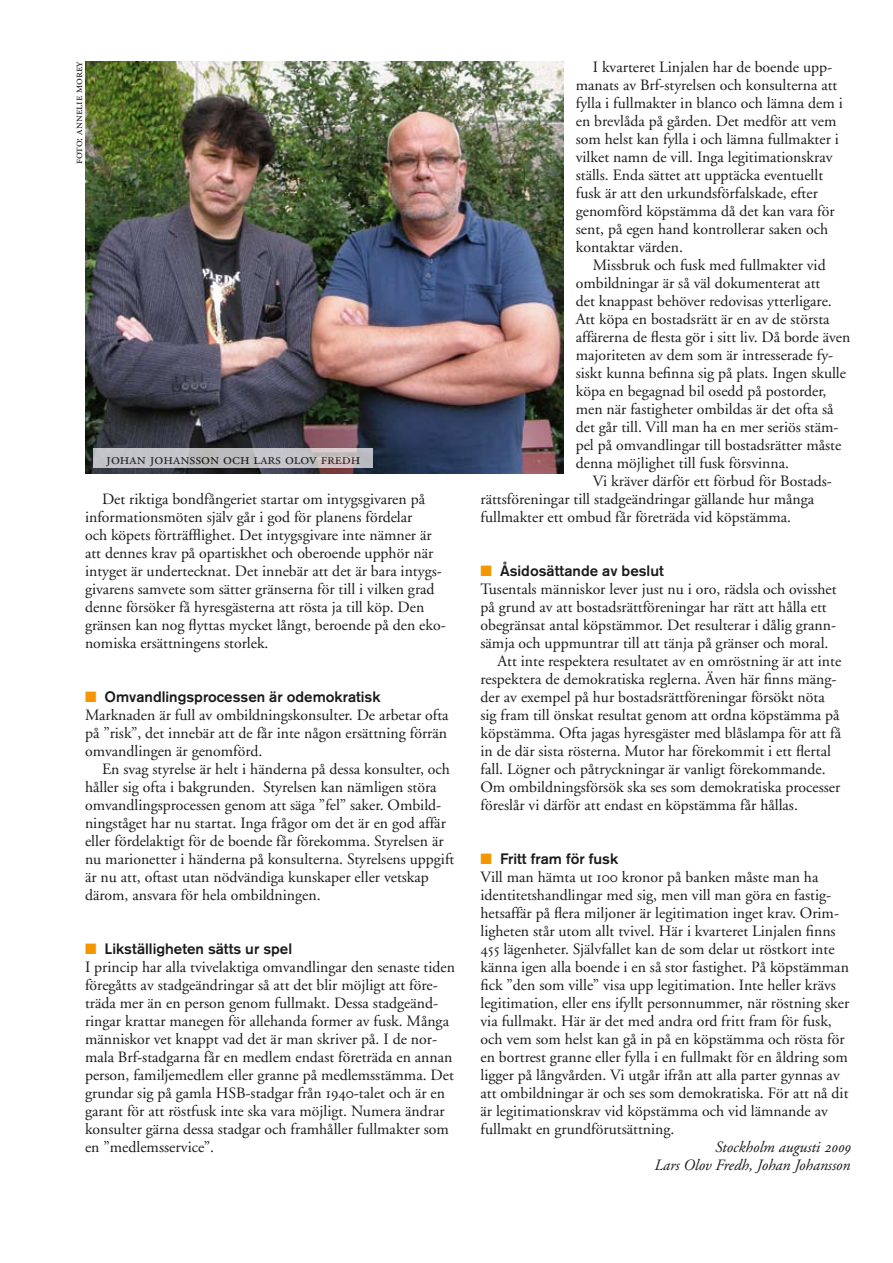
<style>
.page{position:relative;width:893px;height:1263px;background:#fff}
.page>*{position:absolute;margin:0;border:0;box-sizing:border-box;transform-origin:0 0}
.t1{font:15.75px/18px "Adobe Garamond";color:#1a1a19}
.t2{font:italic 15.75px "Adobe Garamond";color:#1a1a19}
.t3{font:15.75px "Adobe Garamond Exp";color:#1a1a19}
.t4{font:500 15px "Akzidenz Grotesk BE";color:#1a1a19}
.t5{font:12px "Adobe Garamond Exp";color:#1a1a19}
.s1{color:#f49600}
.s2{font-family:"Adobe Garamond Exp"}
</style>
<div class="page">
<img style="left:85px;top:61px;width:478px;height:413px">
<svg style="left:94px;top:448px;width:279px;height:20px;background:#c2c1c4"></svg>
<p class="t5" style="left:74px;top:164px;width:104px;rotate:-90deg">foto: annelie morey</p>
<p class="t3" style="left:106px;top:452px;width:256px">johan johansson och lars olov fredh</p>
<p class="t1" style="left:85px;top:490px;width:362px;text-indent:17px">Det riktiga bondfångeriet startar om intygsgivaren på informationsmöten själv går i god för planens fördelar<br>och köpets förträfflighet. Det intygsgivare inte nämner är att dennes krav på opartiskhet och oberoende upphör när intyget är undertecknat. Det innebär att det är bara intygs&shy;givarens samvete som sätter gränserna för till i vilken grad denne försöker få hyresgästerna att rösta ja till köp. Den gränsen kan nog flyttas mycket långt, beroende på den eko&shy;nomiska ersättningens storlek.</p>
<p class="t4" style="left:85px;top:688px;width:297px"><span class="s1">■</span> Omvandlingsprocessen är odemokratisk</p>
<p class="t1" style="left:85px;top:706px;width:365px;text-align:justify">Marknaden är full av ombildningskonsulter. De arbetar ofta på ”risk”, det innebär att de får inte någon ersättning förrän omvandlingen är genomförd.</p>
<p class="t1" style="left:85px;top:760px;width:371px;text-indent:17px">En svag styrelse är helt i händerna på dessa konsulter, och håller sig ofta i bakgrunden. Styrelsen kan nämligen störa omvandlingsprocessen genom att säga ”fel” saker. Ombild&shy;ningståget har nu startat. Inga frågor om det är en god affär eller fördelaktigt för de boende får förekomma. Styrelsen är nu marionetter i händerna på konsulterna. Styrelsens uppgift är nu att, oftast utan nödvändiga kunskaper eller vetskap därom, ansvara för hela ombildningen.</p>
<p class="t4" style="left:85px;top:940px;width:209px"><span class="s1">■</span> Likställigheten sätts ur spel</p>
<p class="t1" style="left:85px;top:958px;width:371px">I princip har alla tvivelaktiga omvandlingar den senaste tiden föregåtts av stadgeändringar så att det blir möjligt att före&shy;träda mer än en person genom fullmakt. Dessa stadgeänd&shy;ringar krattar manegen för allehanda former av fusk. Många människor vet knappt vad det är man skriver på. I de nor&shy;mala Brf-stadgarna får en medlem endast företräda en annan person, familjemedlem eller granne på medlemsstämma. Det grundar sig på gamla HSB-stadgar från <span class="s2">1940</span>-talet och är en garant för att röstfusk inte ska vara möjligt. Numera ändrar konsulter gärna dessa stadgar och framhåller fullmakter som en ”medlemsservice”.</p>
<p class="t1" style="left:576px;top:58px;width:268px;text-indent:17px">I kvarteret Linjalen har de boende upp&shy;manats av Brf--styrelsen och konsulterna att fylla i fullmakter in blanco och lämna dem i en brevlåda på gården. Det medför att vem som helst kan fylla i och lämna fullmakter i vilket namn de vill. Inga legitimationskrav ställs. Enda sättet att upptäcka eventuellt fusk är att den urkundsförfalskade, efter genomförd köpstämma då det kan vara för sent, på egen hand kontrollerar saken och kontaktar värden.</p>
<p class="t1" style="left:576px;top:256px;width:276px;text-indent:17px">Missbruk och fusk med fullmakter vid ombildningar är så väl dokumenterat att<br>det knappast behöver redovisas ytterligare.<br>Att köpa en bostadsrätt är en av de största affärerna de flesta gör i sitt liv. Då borde även majoriteten av dem som är intresserade fy&shy;siskt kunna befinna sig på plats. Ingen skulle köpa en begagnad bil osedd på postorder, men när fastigheter ombildas är det ofta så det går till. Vill man ha en mer seriös stäm&shy;pel på omvandlingar till bostadsrätter måste denna möjlighet till fusk försvinna.</p>
<p class="t1" style="left:480px;top:472px;width:353px;text-indent:112px">Vi kräver därför ett förbud för Bostads&shy;rättsföreningar till stadgeändringar gällande hur många fullmakter ett ombud får företräda vid köpstämma.</p>
<p class="t4" style="left:480px;top:562px;width:185px"><span class="s1">■</span> Åsidosättande av beslut</p>
<p class="t1" style="left:480px;top:580px;width:358px">Tusentals människor lever just nu i oro, rädsla och ovisshet</p>
<p class="t1" style="left:480px;top:598px;width:348px">på grund av att bostadsrättföreningar har rätt att hålla ett</p>
<p class="t1" style="left:480px;top:616px;width:357px">obegränsat antal köpstämmor. Det resulterar i dålig grann-</p>
<p class="t1" style="left:480px;top:634px;width:349px">sämja och uppmuntrar till att tänja på gränser och moral.</p>
<p class="t1" style="left:497px;top:652px;width:345px">Att inte respektera resultatet av en omröstning är att inte</p>
<p class="t1" style="left:480px;top:670px;width:358px">respektera de demokratiska reglerna. Även här finns mäng-</p>
<p class="t1" style="left:480px;top:688px;width:346px">der av exempel på hur bostadsrättföreningar försökt nöta</p>
<p class="t1" style="left:480px;top:706px;width:360px">sig fram till önskat resultat genom att ordna köpstämma på</p>
<p class="t1" style="left:480px;top:724px;width:362px">köpstämma. Ofta jagas hyresgäster med blåslampa för att få</p>
<p class="t1" style="left:480px;top:742px;width:352px">in de där sista rösterna. Mutor har förekommit i ett flertal</p>
<p class="t1" style="left:480px;top:760px;width:347px">fall. Lögner och påtryckningar är vanligt förekommande.</p>
<p class="t1" style="left:480px;top:778px;width:361px">Om ombildningsförsök ska ses som demokratiska processer</p>
<p class="t1" style="left:480px;top:796px;width:319px">föreslår vi därför att endast en köpstämma får hållas.</p>
<p class="t4" style="left:480px;top:850px;width:139px"><span class="s1">■</span> Fritt fram för fusk</p>
<p class="t1" style="left:480px;top:868px;width:339px">Vill man hämta ut <span class="s2">100</span> kronor på banken måste man ha</p>
<p class="t1" style="left:480px;top:886px;width:352px">identitetshandlingar med sig, men vill man göra en fastig-</p>
<p class="t1" style="left:480px;top:904px;width:360px">hetsaffär på flera miljoner är legitimation inget krav. Orim-</p>
<p class="t1" style="left:480px;top:922px;width:357px">ligheten står utom allt tvivel. Här i kvarteret Linjalen finns</p>
<p class="t1" style="left:480px;top:940px;width:356px"><span class="s2">455</span> lägenheter. Självfallet kan de som delar ut röstkort inte</p>
<p class="t1" style="left:480px;top:958px;width:370px">känna igen alla boende i en så stor fastighet. På köpstämman</p>
<p class="t1" style="left:480px;top:976px;width:357px">fick ”den som ville” visa upp legitimation. Inte heller krävs</p>
<p class="t1" style="left:480px;top:994px;width:370px">legitimation, eller ens ifyllt personnummer, när röstning sker</p>
<p class="t1" style="left:480px;top:1012px;width:353px">via fullmakt. Här är det med andra ord fritt fram för fusk,</p>
<p class="t1" style="left:480px;top:1030px;width:366px">och vem som helst kan gå in på en köpstämma och rösta för</p>
<p class="t1" style="left:480px;top:1048px;width:369px">en bortrest granne eller fylla i en fullmakt för en åldring som</p>
<p class="t1" style="left:480px;top:1066px;width:361px">ligger på långvården. Vi utgår ifrån att alla parter gynnas av</p>
<p class="t1" style="left:480px;top:1084px;width:369px">att ombildningar är och ses som demokratiska. För att nå dit</p>
<p class="t1" style="left:480px;top:1102px;width:349px">är legitimationskrav vid köpstämma och vid lämnande av</p>
<p class="t1" style="left:480px;top:1120px;width:195px">fullmakt en grundförutsättning.</p>
<p class="t2" style="left:715px;top:1139px;width:137px">Stockholm augusti <span class="s2">2009</span></p>
<p class="t2" style="left:654px;top:1157px;width:197px">Lars Olov Fredh, Johan Johansson</p>
</div>
